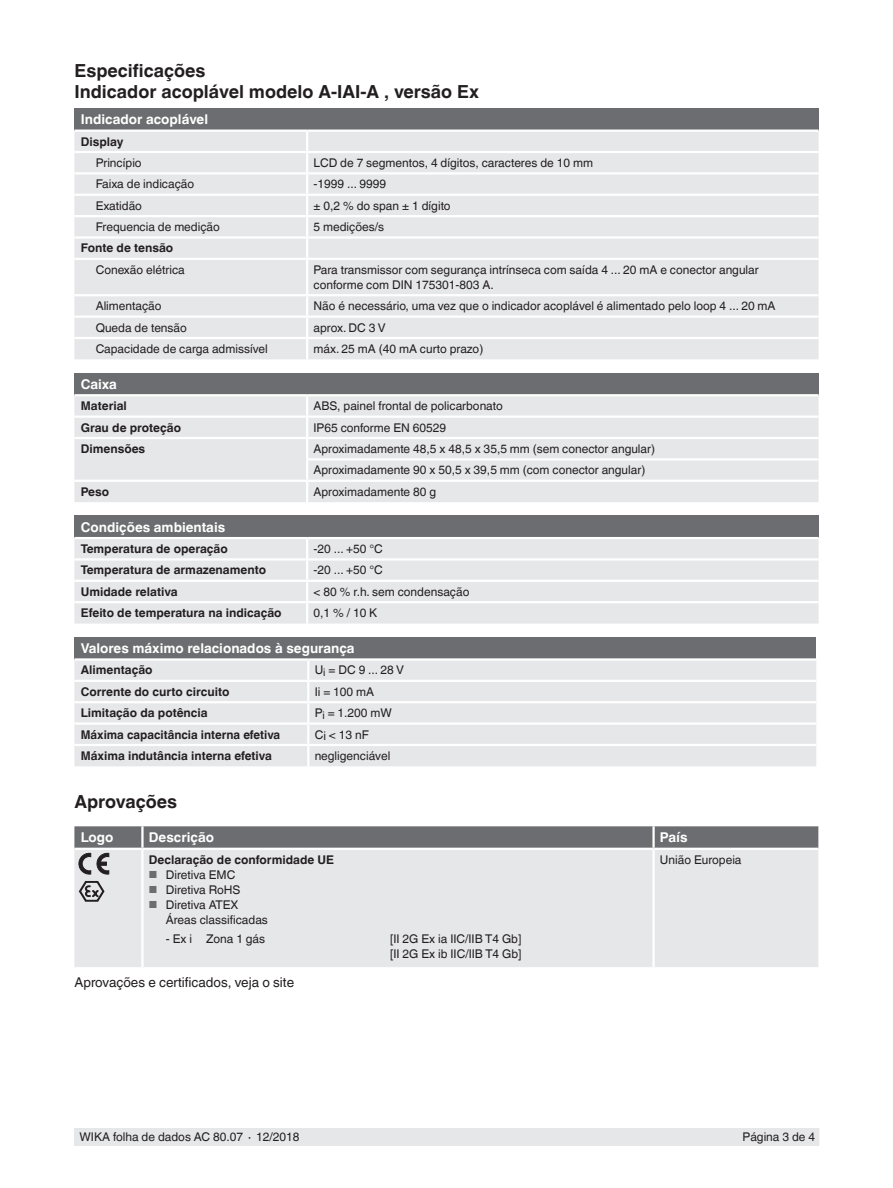
<style>
.page{position:relative;width:893px;height:1188px;background:#fff}
.page>*{position:absolute;margin:0;border:0;box-sizing:border-box;transform-origin:0 0}
.t1{font:700 18px/21px "Helvetica World";color:#231f20}
.t2{font:700 13.5px "Helvetica World";color:#fff}
.t3{font:13.5px "Helvetica World";color:#231f20}
.t4{font:12px/15px "Helvetica World";color:#231f20}
.t5{font:700 12px "Helvetica World";color:#231f20}
.s1{font-size:10.2px;color:#6c6d70}
</style>
<div class="page">
<div style="left:75px;top:1128px;width:744px;height:17px;background:#e6e7e9"></div>
<div style="left:74px;top:108px;width:745px;height:23px;background:#6c6d70"></div>
<div style="left:74px;top:132px;width:745px;height:227px;background:#e6e7e9"></div>
<hr style="left:74px;top:130px;width:233px;height:2px;background:#fff">
<hr style="left:307px;top:130px;width:512px;height:2px;background:#fff">
<hr style="left:74px;top:151px;width:233px;height:2px;background:#fff">
<hr style="left:307px;top:151px;width:512px;height:2px;background:#fff">
<hr style="left:74px;top:172px;width:233px;height:3px;background:#fff">
<hr style="left:307px;top:172px;width:512px;height:3px;background:#fff">
<hr style="left:74px;top:194px;width:233px;height:2px;background:#fff">
<hr style="left:307px;top:194px;width:512px;height:2px;background:#fff">
<hr style="left:74px;top:215px;width:233px;height:2px;background:#fff">
<hr style="left:307px;top:215px;width:512px;height:2px;background:#fff">
<hr style="left:74px;top:236px;width:233px;height:3px;background:#fff">
<hr style="left:307px;top:236px;width:512px;height:3px;background:#fff">
<svg style="left:306px;top:132px;width:2px;height:126px"></svg>
<hr style="left:74px;top:258px;width:233px;height:2px;background:#fff">
<hr style="left:307px;top:258px;width:512px;height:2px;background:#fff">
<hr style="left:306px;top:260px;width:2px;height:34px;background:#fff">
<hr style="left:74px;top:294px;width:233px;height:2px;background:#fff">
<hr style="left:307px;top:294px;width:512px;height:2px;background:#fff">
<hr style="left:74px;top:315px;width:233px;height:3px;background:#fff">
<hr style="left:307px;top:315px;width:512px;height:3px;background:#fff">
<svg style="left:306px;top:296px;width:2px;height:41px"></svg>
<hr style="left:74px;top:337px;width:233px;height:2px;background:#fff">
<hr style="left:307px;top:337px;width:512px;height:2px;background:#fff">
<hr style="left:306px;top:339px;width:2px;height:20px;background:#fff">
<div style="left:74px;top:373px;width:745px;height:22px;background:#6c6d70"></div>
<div style="left:74px;top:396px;width:745px;height:106px;background:#e6e7e9"></div>
<hr style="left:74px;top:394px;width:233px;height:2px;background:#fff">
<hr style="left:307px;top:394px;width:512px;height:2px;background:#fff">
<hr style="left:306px;top:396px;width:2px;height:20px;background:#fff">
<hr style="left:74px;top:416px;width:233px;height:2px;background:#fff">
<hr style="left:307px;top:416px;width:512px;height:2px;background:#fff">
<hr style="left:74px;top:437px;width:233px;height:2px;background:#fff">
<hr style="left:307px;top:437px;width:512px;height:2px;background:#fff">
<hr style="left:306px;top:458px;width:513px;height:3px;background:#fff">
<svg style="left:306px;top:418px;width:2px;height:62px"></svg>
<hr style="left:74px;top:480px;width:233px;height:2px;background:#fff">
<hr style="left:307px;top:480px;width:512px;height:2px;background:#fff">
<hr style="left:306px;top:482px;width:2px;height:20px;background:#fff">
<div style="left:74px;top:516px;width:745px;height:22px;background:#6c6d70"></div>
<div style="left:74px;top:539px;width:745px;height:85px;background:#e6e7e9"></div>
<hr style="left:74px;top:537px;width:233px;height:2px;background:#fff">
<hr style="left:307px;top:537px;width:512px;height:2px;background:#fff">
<hr style="left:74px;top:558px;width:233px;height:3px;background:#fff">
<hr style="left:307px;top:558px;width:512px;height:3px;background:#fff">
<hr style="left:74px;top:580px;width:233px;height:2px;background:#fff">
<hr style="left:307px;top:580px;width:512px;height:2px;background:#fff">
<svg style="left:306px;top:539px;width:2px;height:62px"></svg>
<hr style="left:74px;top:601px;width:233px;height:2px;background:#fff">
<hr style="left:307px;top:601px;width:512px;height:2px;background:#fff">
<hr style="left:306px;top:603px;width:2px;height:21px;background:#fff">
<div style="left:74px;top:637px;width:742px;height:22px;background:#6c6d70"></div>
<div style="left:74px;top:661px;width:742px;height:105px;background:#e6e7e9"></div>
<hr style="left:74px;top:680px;width:234px;height:2px;background:#fff">
<hr style="left:308px;top:680px;width:508px;height:2px;background:#fff">
<hr style="left:74px;top:701px;width:234px;height:2px;background:#fff">
<hr style="left:308px;top:701px;width:508px;height:2px;background:#fff">
<hr style="left:74px;top:722px;width:234px;height:3px;background:#fff">
<hr style="left:308px;top:722px;width:508px;height:3px;background:#fff">
<svg style="left:307px;top:661px;width:2px;height:83px"></svg>
<hr style="left:74px;top:744px;width:234px;height:2px;background:#fff">
<hr style="left:308px;top:744px;width:508px;height:2px;background:#fff">
<hr style="left:307px;top:746px;width:2px;height:20px;background:#fff">
<hr style="left:74px;top:658px;width:234px;height:3px;background:#fff">
<hr style="left:308px;top:658px;width:508px;height:3px;background:#fff">
<div style="left:74px;top:874px;width:744px;height:93px;background:#e6e7e9"></div>
<hr style="left:652px;top:850px;width:3px;height:117px;background:#fff">
<hr style="left:141px;top:850px;width:3px;height:117px;background:#fff">
<svg style="left:74px;top:826px;width:744px;height:48px;background:#afb0b2"></svg>
<svg style="left:79px;top:881px;width:26px;height:21px"></svg>
<h1 class="t1" style="left:74px;top:60px;width:406px">Especificações<br>Indicador acoplável modelo A-IAI-A , versão Ex</h1>
<p class="t2" style="left:81px;top:112px;width:129px">Indicador acoplável</p>
<p class="t5" style="left:81px;top:134px;width:44px">Display</p>
<p class="t4" style="left:96px;top:155px;width:48px">Princípio</p>
<p class="t4" style="left:314px;top:155px;width:281px">LCD de 7 segmentos, 4 dígitos, caracteres de 10 mm</p>
<p class="t4" style="left:96px;top:177px;width:100px">Faixa de indicação</p>
<p class="t4" style="left:314px;top:177px;width:74px">-1999 ... 9999</p>
<p class="t4" style="left:96px;top:198px;width:48px">Exatidão</p>
<p class="t4" style="left:314px;top:198px;width:139px">± 0,2 % do span ± 1 dígito</p>
<p class="t4" style="left:96px;top:219px;width:126px">Frequencia de medição</p>
<p class="t4" style="left:314px;top:219px;width:72px">5 medições/s</p>
<p class="t5" style="left:81px;top:241px;width:94px">Fonte de tensão</p>
<p class="t4" style="left:96px;top:262px;width:91px">Conexão elétrica</p>
<p class="t4" style="left:314px;top:262px;width:447px">Para transmissor com segurança intrínseca com saída 4 ... 20 mA e conector angular conforme com DIN 175301-803 A.</p>
<p class="t4" style="left:96px;top:299px;width:67px">Alimentação</p>
<p class="t4" style="left:314px;top:299px;width:464px">Não é necessário, uma vez que o indicador acoplável é alimentado pelo loop 4 ... 20 mA</p>
<p class="t4" style="left:96px;top:320px;width:93px">Queda de tensão</p>
<p class="t4" style="left:314px;top:320px;width:74px">aprox. DC 3 V</p>
<p class="t4" style="left:96px;top:341px;width:174px">Capacidade de carga admissível</p>
<p class="t4" style="left:314px;top:341px;width:171px">máx. 25 mA (40 mA curto prazo)</p>
<p class="t2" style="left:81px;top:376px;width:38px">Caixa</p>
<p class="t5" style="left:81px;top:399px;width:48px">Material</p>
<p class="t4" style="left:314px;top:399px;width:191px">ABS, painel frontal de policarbonato</p>
<p class="t5" style="left:81px;top:420px;width:102px">Grau de proteção</p>
<p class="t4" style="left:314px;top:420px;width:134px">IP65 conforme EN 60529</p>
<p class="t5" style="left:81px;top:442px;width:66px">Dimensões</p>
<p class="t4" style="left:314px;top:438px;width:343px;line-height:21.3px">Aproximadamente 48,5 x 48,5 x 35,5 mm (sem conector angular)<br>Aproximadamente 90 x 50,5 x 39,5 mm (com conector angular)</p>
<p class="t5" style="left:81px;top:485px;width:30px">Peso</p>
<p class="t4" style="left:314px;top:484px;width:124px">Aproximadamente 80 g</p>
<p class="t2" style="left:81px;top:519px;width:146px">Condições ambientais</p>
<p class="t5" style="left:81px;top:542px;width:149px">Temperatura de operação</p>
<p class="t4" style="left:314px;top:541px;width:71px">-20 ... +50 °C</p>
<p class="t5" style="left:81px;top:563px;width:187px">Temperatura de armazenamento</p>
<p class="t4" style="left:314px;top:563px;width:71px">-20 ... +50 °C</p>
<p class="t5" style="left:81px;top:585px;width:98px">Umidade relativa</p>
<p class="t4" style="left:314px;top:584px;width:157px">&lt; 80 % r.h. sem condensação</p>
<p class="t5" style="left:81px;top:606px;width:202px">Efeito de temperatura na indicação</p>
<p class="t4" style="left:314px;top:606px;width:65px">0,1 % / 10 K</p>
<p class="t2" style="left:81px;top:641px;width:275px">Valores máximo relacionados à segurança</p>
<p class="t5" style="left:81px;top:663px;width:73px">Alimentação</p>
<p class="t4" style="left:315px;top:663px;width:91px">U<sub>i</sub> = DC 9 ... 28 V</p>
<p class="t5" style="left:81px;top:685px;width:150px">Corrente do curto circuito</p>
<p class="t4" style="left:315px;top:684px;width:61px">Ii = 100 mA</p>
<p class="t5" style="left:81px;top:706px;width:129px">Limitação da potência</p>
<p class="t4" style="left:315px;top:706px;width:79px">P<sub>i</sub> = 1.200 mW</p>
<p class="t5" style="left:81px;top:727px;width:201px">Máxima capacitância interna efetiva</p>
<p class="t4" style="left:315px;top:727px;width:56px">Ci &lt; 13 nF</p>
<p class="t5" style="left:81px;top:749px;width:193px">Máxima indutância interna efetiva</p>
<p class="t4" style="left:315px;top:748px;width:77px">negligenciável</p>
<h1 class="t1" style="left:74px;top:792px;width:104px">Aprovações</h1>
<p class="t2" style="left:81px;top:830px;width:34px">Logo</p>
<p class="t2" style="left:149px;top:830px;width:67px">Descrição</p>
<p class="t2" style="left:660px;top:830px;width:29px">País</p>
<p class="t5" style="left:149px;top:853px;width:187px">Declaração de conformidade UE</p>
<p class="t4" style="left:149px;top:867px;width:88px"><span class="s1">■</span> Diretiva EMC</p>
<p class="t4" style="left:149px;top:882px;width:93px"><span class="s1">■</span> Diretiva RoHS</p>
<p class="t4" style="left:166px;top:897px;width:104px;text-indent:-17px"><span class="s1">■</span> Diretiva ATEX<br>Áreas classificadas</p>
<p class="t4" style="left:166px;top:931px;width:101px">- Ex i Zona 1 gás</p>
<p class="t4" style="left:390px;top:931px;width:133px">[II 2G Ex ia IIC/IIB T4 Gb] [II 2G Ex ib IIC/IIB T4 Gb]</p>
<p class="t4" style="left:660px;top:852px;width:83px">União Europeia</p>
<p class="t3" style="left:74px;top:975px;width:221px">Aprovações e certificados, veja o site</p>
<p class="t4" style="left:80px;top:1130px;width:221px">WIKA folha de dados AC 80.07 ∙ 12/2018</p>
<p class="t4" style="left:743px;top:1130px;width:74px">Página 3 de 4</p>
</div>
